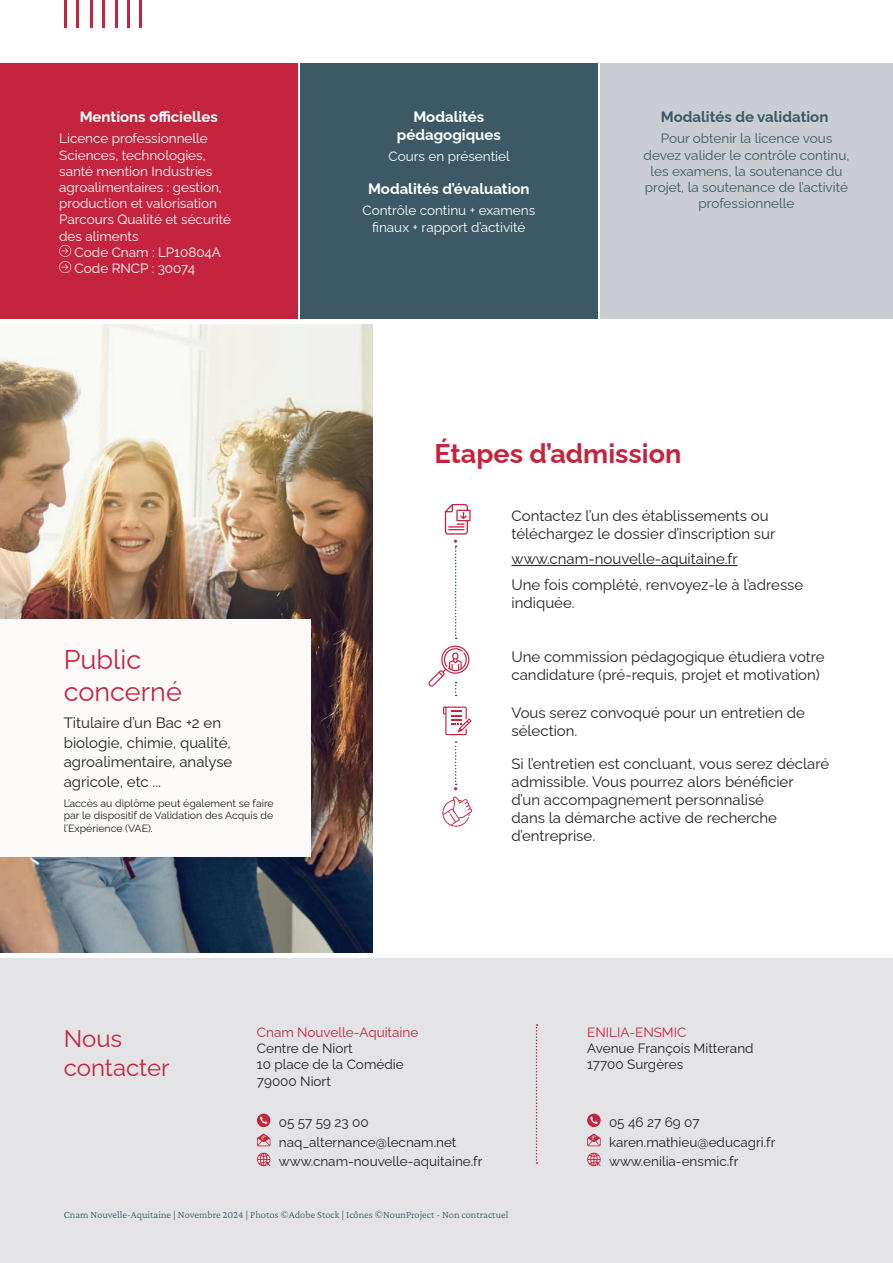
<style>
.page{position:relative;width:893px;height:1263px;background:#fff}
.page>*{position:absolute;margin:0;border:0;box-sizing:border-box;transform-origin:0 0}
.t1{font:700 27px "Raleway";color:#c5243e}
.t2{font:27px/32.4px "Raleway";color:#c5243e}
.t3{font:24px/28.8px "Raleway";color:#c5243e}
.t4{font:15px/18px "Raleway";color:#231f20}
.t5{font:700 15px/18px "Raleway";color:#fff;text-align:center}
.t6{font:700 15px "Raleway";color:#3c5965}
.t7{font:13.5px/16.2px "Raleway";color:#fff}
.t8{font:13.5px/19.5px "Raleway";color:#231f20}
.t9{font:13.5px/16.2px "Raleway";color:#3c5965;text-align:center}
.t10{font:13.5px "Raleway";color:#c5243e}
.t11{font:10.5px/12.6px "Raleway";color:#231f20;text-align:justify}
.t12{font:300 10.5px "Crimson Pro";color:#3c5965}
</style>
<div class="page">
<img style="left:0;top:324px;width:372px;height:629px">
<div style="left:0;top:619px;width:310px;height:237px;background:#fbfaf9"></div>
<hr style="left:64px;top:0;width:3px;height:28px;background:#c5243e">
<hr style="left:90px;top:0;width:3px;height:28px;background:#c5243e">
<hr style="left:115px;top:0;width:3px;height:28px;background:#c5243e">
<hr style="left:76px;top:0;width:3px;height:28px;background:#c5243e">
<hr style="left:102px;top:0;width:3px;height:28px;background:#c5243e">
<hr style="left:127px;top:0;width:3px;height:28px;background:#c5243e">
<hr style="left:139px;top:0;width:3px;height:28px;background:#c5243e">
<div style="left:0;top:64px;width:297px;height:255px;background:#c5243e"></div>
<div style="left:600px;top:64px;width:293px;height:255px;background:#cacdd1"></div>
<div style="left:300px;top:64px;width:297px;height:255px;background:#3c5965"></div>
<svg style="left:59px;top:245px;width:13px;height:28px"></svg>
<div style="left:0;top:958px;width:893px;height:305px;background:#e4e4e7"></div>
<svg style="left:536px;top:1024px;width:1px;height:140px"></svg>
<svg style="left:257px;top:1114px;width:13px;height:13px"></svg>
<svg style="left:257px;top:1133px;width:13px;height:13px"></svg>
<svg style="left:257px;top:1153px;width:13px;height:13px"></svg>
<svg style="left:587px;top:1113px;width:14px;height:14px"></svg>
<svg style="left:587px;top:1133px;width:14px;height:13px"></svg>
<svg style="left:587px;top:1153px;width:14px;height:13px"></svg>
<hr style="left:511px;top:565px;width:226px;height:1px;background:#231f20">
<svg style="left:428px;top:646px;width:41px;height:50px"></svg>
<svg style="left:454px;top:741px;width:3px;height:49px"></svg>
<svg style="left:443px;top:706px;width:29px;height:29px"></svg>
<svg style="left:442px;top:796px;width:30px;height:31px"></svg>
<svg style="left:445px;top:504px;width:26px;height:135px"></svg>
<p class="t5" style="left:80px;top:107px;width:140px">Mentions officielles</p>
<p class="t7" style="left:59px;top:129px;width:173px">Licence professionnelle<br>Sciences, technologies, santé mention Industries agroalimentaires : gestion, production et valorisation<br>Parcours Qualité et sécurité des aliments</p>
<p class="t7" style="left:75px;top:243px;width:148px">Code Cnam : LP10804A<br>Code RNCP : 30074</p>
<h1 class="t2" style="left:64px;top:640px;width:120px">Public concerné</h1>
<p class="t4" style="left:64px;top:711px;width:170px;line-height:19.5px">Titulaire d’un Bac +2 en biologie, chimie, qualité, agroalimentaire, analyse agricole, etc ...</p>
<p class="t11" style="left:64px;top:796px;width:211px">L’accès au diplôme peut également se faire par le dispositif de Validation des Acquis de l’Expérience (VAE).</p>
<p class="t5" style="left:397px;top:107px;width:105px">Modalités pédagogiques</p>
<p class="t7" style="left:388px;top:147px;width:123px">Cours en présentiel</p>
<p class="t5" style="left:368px;top:178px;width:163px">Modalités d’évaluation</p>
<p class="t7" style="left:363px;top:201px;width:174px;text-align:center">Contrôle continu + examens finaux + rapport d’activité</p>
<p class="t6" style="left:661px;top:105px;width:169px">Modalités de validation</p>
<p class="t9" style="left:644px;top:129px;width:207px">Pour obtenir la licence vous devez valider le contrôle continu, les examens, la soutenance du projet, la soutenance de l’activité professionnelle</p>
<h1 class="t1" style="left:434px;top:433px;width:248px">Étapes d’admission</h1>
<p class="t4" style="left:511px;top:505px;width:265px">Contactez l’un des établissements ou téléchargez le dossier d’inscription sur</p>
<p class="t4" style="left:511px;top:544px;width:293px;line-height:25.5px">www.cnam-nouvelle-aquitaine.fr<br>Une fois complété, renvoyez-le à l’adresse</p>
<p class="t4" style="left:511px;top:592px;width:65px">indiquée.</p>
<p class="t4" style="left:511px;top:646px;width:315px">Une commission pédagogique étudiera votre candidature (pré-requis, projet et motivation)</p>
<p class="t4" style="left:511px;top:702px;width:295px">Vous serez convoqué pour un entretien de sélection.</p>
<p class="t4" style="left:511px;top:753px;width:319px">Si l’entretien est concluant, vous serez déclaré admissible. Vous pourrez alors bénéficier<br>d’un accompagnement personnalisé<br>dans la démarche active de recherche d’entreprise.</p>
<h2 class="t3" style="left:64px;top:1021px;width:107px">Nous contacter</h2>
<p class="t10" style="left:257px;top:1022px;width:163px">Cnam Nouvelle-Aquitaine</p>
<p class="t8" style="left:257px;top:1039px;width:148px;line-height:16.2px">Centre de Niort<br>10 place de la Comédie<br>79000 Niort</p>
<p class="t8" style="left:279px;top:1111px;width:205px">05 57 59 23 00 naq_alternance@lecnam.net www.cnam-nouvelle-aquitaine.fr</p>
<p class="t12" style="left:64px;top:1208px;width:446px">Cnam Nouvelle-Aquitaine | Novembre 2024 | Photos ©Adobe Stock | Icônes ©NounProject - Non contractuel</p>
<p class="t10" style="left:587px;top:1022px;width:101px">ENILIA-ENSMIC</p>
<p class="t8" style="left:587px;top:1039px;width:168px;line-height:16.2px">Avenue François Mitterand<br>17700 Surgères</p>
<p class="t8" style="left:609px;top:1111px;width:168px">05 46 27 69 07 karen.mathieu@educagri.fr www.enilia-ensmic.fr</p>
</div>
